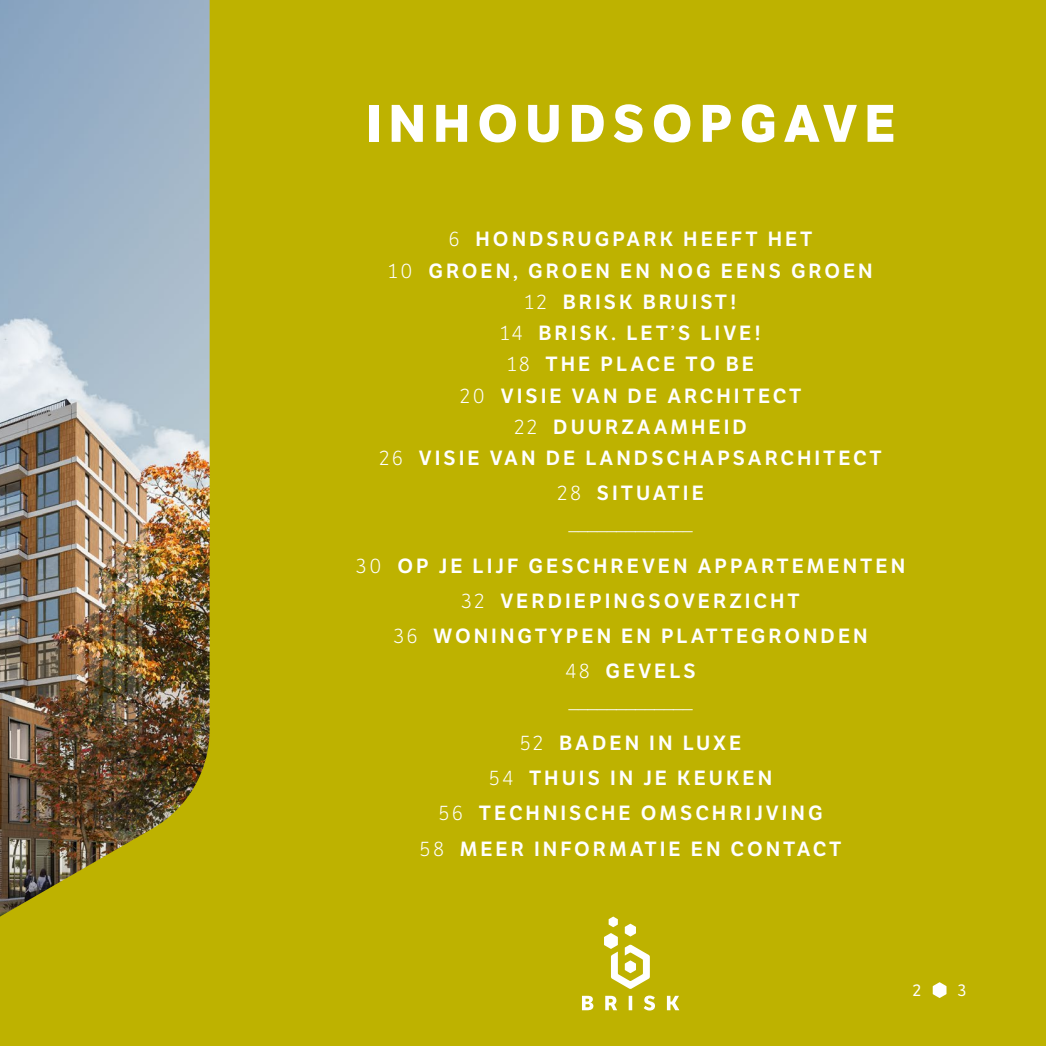
<style>
.page{position:relative;width:1046px;height:1046px;background:#fff}
.page>*{position:absolute;margin:0;border:0;box-sizing:border-box;transform-origin:0 0}
.t1{font:700 51.25px "LFT Etica";letter-spacing:.15em;color:#fff}
.t2{font:20px/31.2px "LFT Etica SB";letter-spacing:.15em;color:#fff;text-align:center}
.t3{font:300 20px "LFT Etica";color:#fff}
.t4{font:16.25px "LFT Etica";color:#fff}
.s1{font-family:"LFT Etica";font-weight:300}
</style>
<div class="page">
<div style="left:0;top:0;width:1045px;height:1045px;background:#beb200"></div>
<img style="left:0;top:0;width:209px;height:916px">
<svg style="left:582px;top:916px;width:97px;height:94px"></svg>
<svg style="left:932px;top:982px;width:14px;height:15px"></svg>
<h1 class="t1" style="left:366px;top:92px;width:530px">INHOUDSOPGAVE</h1>
<p class="t2" style="left:379px;top:224px;width:504px"><span class="s1">6</span> HONDSRUGPARK HEEFT HET<br><span class="s1">10</span> GROEN, GROEN EN NOG EENS GROEN<br><span class="s1">12</span> BRISK BRUIST!<br><span class="s1">14</span> BRISK. LET’S LIVE!<br><span class="s1">18</span> THE PLACE TO BE<br><span class="s1">20</span> VISIE VAN DE ARCHITECT<br><span class="s1">22</span> DUURZAAMHEID<br><span class="s1">26</span> VISIE VAN DE LANDSCHAPSARCHITECT</p>
<p class="t2" style="left:557px;top:478px;width:148px"><span class="s1">28</span> SITUATIE</p>
<p class="t3" style="left:568px;top:518px;width:126px">–––––––––––––</p>
<p class="t2" style="left:356px;top:548px;width:550px;line-height:35px"><span class="s1">30</span> OP JE LIJF GESCHREVEN APPARTEMENTEN<br><span class="s1">32</span> VERDIEPINGSOVERZICHT<br><span class="s1">36</span> WONINGTYPEN EN PLATTEGRONDEN<br><span class="s1">48</span> GEVELS</p>
<p class="t3" style="left:568px;top:696px;width:125px">–––––––––––––</p>
<p class="t2" style="left:420px;top:726px;width:423px;line-height:35px"><span class="s1">52</span> BADEN IN LUXE<br><span class="s1">54</span> THUIS IN JE KEUKEN<br><span class="s1">56</span> TECHNISCHE OMSCHRIJVING<br><span class="s1">58</span> MEER INFORMATIE EN CONTACT</p>
<p class="t4" style="left:912px;top:980px;width:10px">2</p>
<p class="t4" style="left:957px;top:980px;width:10px">3</p>
</div>
